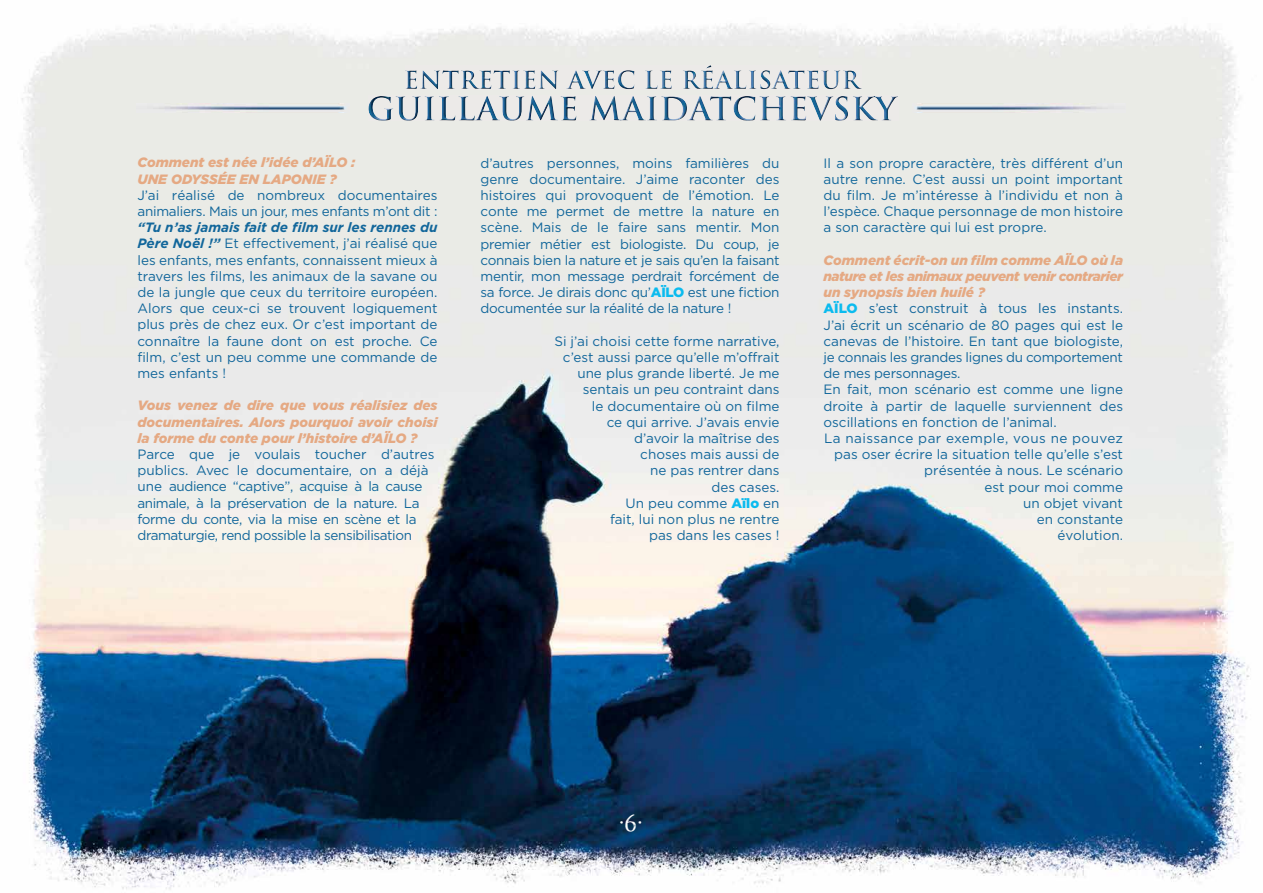
<style>
.page{position:relative;width:1263px;height:893px;background:#fff}
.page>*{position:absolute;margin:0;border:0;box-sizing:border-box;transform-origin:0 0}
.t1{font:19.5px "Portmanteau";color:#fff}
.t2{font:13.5px/16.2px "Gotham";color:#12679b;text-align:justify}
.t3{font:13.5px/16.2px "Gotham";letter-spacing:-.03em;color:#12679b}
.t4{font:italic 900 13.5px/16.2px "Gotham";color:#e5a983}
.t5{font:13.5px/16.2px "Gotham";letter-spacing:-.02em;color:#12679b}
.t6{font:italic 900 13.5px "Gotham";letter-spacing:-.03em;color:#e5a983}
.t7{font:13.5px "Gotham";letter-spacing:.03em;color:#12679b}
.s1{font-weight:700;font-style:italic}
.s2{font-weight:900;color:#0bbbef}
</style>
<div class="page">
<img style="left:21px;top:23px;width:1229px;height:867px">
<img style="left:405px;top:65px;width:457px;height:24px">
<img style="left:368px;top:120px;width:530px;height:1px">
<img style="left:368px;top:96px;width:530px;height:24px">
<img style="left:912px;top:103px;width:213px;height:9px">
<img style="left:136px;top:103px;width:213px;height:9px">
<p class="t4" style="left:137px;top:154px;width:219px">Comment est née l’idée d’AÏLO :<br>UNE ODYSSÉE EN LAPONIE ?</p>
<p class="t5" style="left:137px;top:187px;width:302px">J’ai réalisé de nombreux documentaires animaliers. Mais un jour, mes enfants m’ont dit :</p>
<p class="t2" style="left:137px;top:219px;width:302px"><span class="s1">“Tu n’as jamais fait de film sur les rennes du Père Noël !”</span> Et effectivement, j’ai réalisé que les enfants, mes enfants, connaissent mieux à travers les films, les animaux de la savane ou de la jungle que ceux du territoire européen.<br>Alors que ceux-ci se trouvent logiquement plus près de chez eux. Or c’est important de connaître la faune dont on est proche. Ce film, c’est un peu comme une commande de mes enfants !</p>
<p class="t4" style="left:137px;top:397px;width:302px;text-align:justify">Vous venez de dire que vous réalisiez des documentaires. Alors pourquoi avoir choisi la forme du conte pour l’histoire d’AÏLO ?</p>
<p class="t3" style="left:137px;top:446px;width:299px">Parce que je voulais toucher d’autres publics. Avec le documentaire, on a déjà une audience “captive”, acquise à la cause animale, à la préservation de la nature. La forme du conte, via la mise en scène et la dramaturgie, rend possible la sensibilisation</p>
<p class="t2" style="left:480px;top:154px;width:301px">d’autres personnes, moins familières du genre documentaire. J’aime raconter des histoires qui provoquent de l’émotion. Le conte me permet de mettre la nature en scène. Mais de le faire sans mentir. Mon premier métier est biologiste. Du coup, je connais bien la nature et je sais qu’en la faisant mentir, mon message perdrait forcément de sa force. Je dirais donc qu’<span class="s2">AÏLO</span> est une fiction documentée sur la réalité de la nature !</p>
<p class="t2" style="left:554px;top:333px;width:227px;text-align:right">Si j’ai choisi cette forme narrative, c’est aussi parce qu’elle m’offrait une plus grande liberté. Je me sentais un peu contraint dans<br>le documentaire où on filme<br>ce qui arrive. J’avais envie<br>d’avoir la maîtrise des<br>choses mais aussi de<br>ne pas rentrer dans<br>des cases.<br>Un peu comme <span class="s2">Aïlo</span> en<br>fait, lui non plus ne rentre<br>pas dans les cases !</p>
<p class="t2" style="left:823px;top:154px;width:301px">Il a son propre caractère, très différent d’un autre renne. C’est aussi un point important du film. Je m’intéresse à l’individu et non à l’espèce. Chaque personnage de mon histoire a son caractère qui lui est propre.</p>
<p class="t4" style="left:823px;top:252px;width:301px">Comment écrit-on un film comme AÏLO où la</p>
<p class="t6" style="left:823px;top:268px;width:302px">nature et les animaux peuvent venir contrarier</p>
<p class="t4" style="left:823px;top:284px;width:163px">un synopsis bien huilé ?</p>
<p class="t2" style="left:823px;top:300px;width:301px"><span class="s2">AÏLO</span> s’est construit à tous les instants.</p>
<p class="t2" style="left:823px;top:316px;width:301px">J’ai écrit un scénario de 80 pages qui est le</p>
<p class="t2" style="left:823px;top:333px;width:301px">canevas de l’histoire. En tant que biologiste,</p>
<p class="t5" style="left:823px;top:349px;width:301px">je connais les grandes lignes du comportement</p>
<p class="t5" style="left:823px;top:365px;width:139px">de mes personnages.</p>
<p class="t2" style="left:823px;top:381px;width:301px">En fait, mon scénario est comme une ligne</p>
<p class="t2" style="left:823px;top:397px;width:301px">droite à partir de laquelle surviennent des</p>
<p class="t2" style="left:823px;top:414px;width:235px">oscillations en fonction de l’animal.</p>
<p class="t7" style="left:824px;top:431px;width:300px">La naissance par exemple, vous ne pouvez</p>
<p class="t2" style="left:834px;top:446px;width:290px">pas oser écrire la situation telle qu’elle s’est</p>
<p class="t2" style="left:924px;top:462px;width:200px">présentée à nous. Le scénario</p>
<p class="t2" style="left:984px;top:478px;width:140px">est pour moi comme</p>
<p class="t2" style="left:1023px;top:495px;width:102px">un objet vivant</p>
<p class="t2" style="left:1037px;top:511px;width:88px">en constante</p>
<p class="t2" style="left:1058px;top:527px;width:67px">évolution.</p>
<h1 class="t1" style="left:619px;top:804px;width:25px">.6.</h1>
</div>
